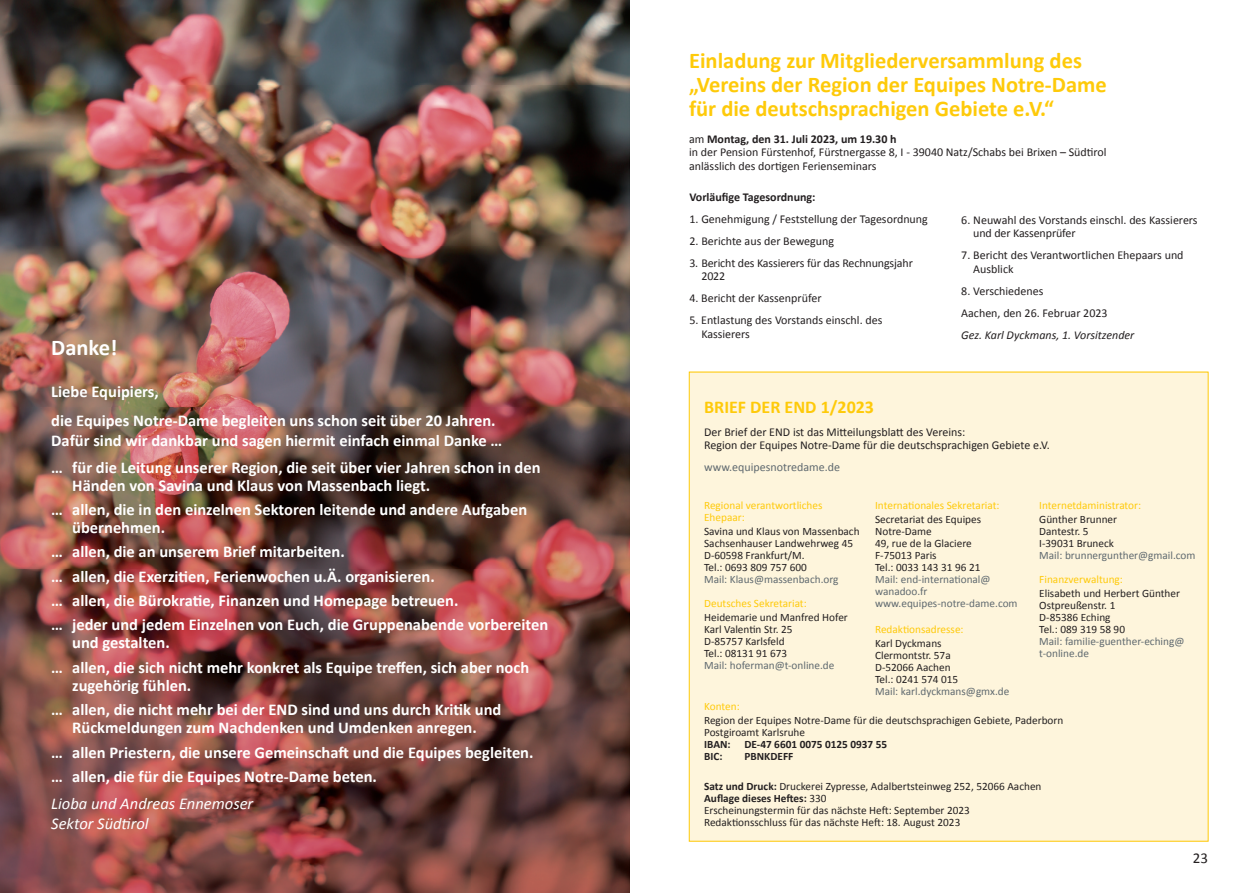
<style>
.page{position:relative;width:1259px;height:893px;background:#fff}
.page>*{position:absolute;margin:0;border:0;box-sizing:border-box;transform-origin:0 0}
.t1{font:700 22.5px/24px "Calibri";color:#feca0a}
.t2{font:700 22.5px "Calibri";color:#fff}
.t3{font:700 18px "Calibri";color:#feca0a}
.t4{font:700 16.5px/24.3px "Calibri";color:#fff}
.t5{font:italic 16.5px/20.4px "Calibri";color:#fff}
.t6{font:15px "Calibri";color:#231f20}
.t7{font:12px/13.5px "Calibri";color:#231f20}
.t8{font:italic 12px "Calibri";color:#231f20}
.t9{font:12px "Calibri";color:#5f696f}
.t10{font:700 12px "Calibri";color:#231f20}
.t11{font:11.25px/12px "Calibri";color:#231f20}
.t12{font:11.25px/12px "Calibri";color:#5f696f}
.t13{font:11.25px/12px "Calibri";color:#feca0a}
.t14{font:700 11.25px/12px "Calibri";color:#231f20}
.s1{font-weight:700}
</style>
<div class="page">
<div style="left:689px;top:372px;width:519px;height:470px;background:#fef5dc"></div>
<img style="left:0;top:0;width:629px;height:893px">
<h1 class="t2" style="left:51px;top:331px;width:68px">Danke!</h1>
<p class="t4" style="left:51px;top:376px;width:446px;line-height:29px">Liebe Equipiers,<br>die Equipes Notre-Dame begleiten uns schon seit über 20 Jahren.</p>
<p class="t4" style="left:51px;top:427px;width:491px;line-height:26.5px">Dafür sind wir dankbar und sagen hiermit einfach einmal Danke …<br>… für die Leitung unserer Region, die seit über vier Jahren schon in den</p>
<p class="t4" style="left:51px;top:472px;width:477px;text-indent:21px">Händen von Savina und Klaus von Massenbach liegt.<br>… allen, die in den einzelnen Sektoren leitende und andere Aufgaben</p>
<p class="t4" style="left:51px;top:515px;width:498px;text-indent:21px">übernehmen.<br>… allen, die an unserem Brief mitarbeiten.<br>… allen, die Exerzitien, Ferienwochen u.Ä. organisieren.<br>… allen, die Bürokratie, Finanzen und Homepage betreuen.<br>… jeder und jedem Einzelnen von Euch, die Gruppenabende vorbereiten</p>
<p class="t4" style="left:51px;top:630px;width:479px;text-indent:21px">und gestalten.<br>… allen, die sich nicht mehr konkret als Equipe treffen, sich aber noch</p>
<p class="t4" style="left:51px;top:673px;width:452px;text-indent:21px">zugehörig fühlen.<br>… allen, die nicht mehr bei der END sind und uns durch Kritik und</p>
<p class="t4" style="left:51px;top:715px;width:484px;text-indent:21px">Rückmeldungen zum Nachdenken und Umdenken anregen.<br>… allen Priestern, die unsere Gemeinschaft und die Equipes begleiten. … allen, die für die Equipes Notre-Dame beten.</p>
<p class="t5" style="left:51px;top:792px;width:204px">Lioba und Andreas Ennemoser<br>Sektor Südtirol</p>
<h1 class="t1" style="left:689px;top:48px;width:419px">Einladung zur Mitgliederversammlung des „Vereins der Region der Equipes Notre-Dame für die deutschsprachigen Gebiete e.V.“</h1>
<p class="t7" style="left:689px;top:132px;width:419px">am <span class="s1">Montag, den 31. Juli 2023, um 19.30 h<br></span>in der Pension Fürstenhof, Fürstnergasse 8, I - 39040 Natz/Schabs bei Brixen – Südtirol anlässlich des dortigen Ferienseminars</p>
<p class="t10" style="left:689px;top:188px;width:128px">Vorläufige Tagesordnung:</p>
<p class="t7" style="left:689px;top:212px;width:240px">1. Genehmigung / Feststellung der Tagesordnung</p>
<p class="t7" style="left:689px;top:234px;width:146px">2. Berichte aus der Bewegung</p>
<p class="t7" style="left:701px;top:256px;width:213px;text-indent:-12px">3. Bericht des Kassierers für das Rechnungsjahr<br>2022</p>
<p class="t7" style="left:689px;top:292px;width:134px">4. Bericht der Kassenprüfer</p>
<p class="t7" style="left:701px;top:314px;width:182px;text-indent:-12px">5. Entlastung des Vorstands einschl. des<br>Kassierers</p>
<p class="t7" style="left:973px;top:213px;width:226px;text-indent:-12px">6. Neuwahl des Vorstands einschl. des Kassierers und der Kassenprüfer</p>
<p class="t7" style="left:973px;top:249px;width:212px;text-indent:-12px">7. Bericht des Verantwortlichen Ehepaars und<br>Ausblick</p>
<p class="t7" style="left:961px;top:280px;width:148px;line-height:22px">8. Verschiedenes<br>Aachen, den 26. Februar 2023</p>
<p class="t8" style="left:961px;top:326px;width:175px">Gez. Karl Dyckmans, 1. Vorsitzender</p>
<p class="t3" style="left:704px;top:394px;width:171px">BRIEF DER END 1/2023</p>
<p class="t7" style="left:704px;top:425px;width:347px">Der Brief der END ist das Mitteilungsblatt des Vereins:<br>Region der Equipes Notre-Dame für die deutschsprachigen Gebiete e.V.</p>
<p class="t9" style="left:704px;top:460px;width:137px">www.equipesnotredame.de</p>
<p class="t13" style="left:704px;top:499px;width:120px">Regional verantwortliches<br>Ehepaar:</p>
<p class="t11" style="left:704px;top:525px;width:157px">Savina und Klaus von Massenbach<br>Sachsenhauser Landwehrweg 45<br>D-60598 Frankfurt/M.<br>Tel.: 0693 809 757 600</p>
<p class="t12" style="left:704px;top:573px;width:136px">Mail: Klaus@massenbach.org</p>
<p class="t13" style="left:704px;top:597px;width:104px">Deutsches Sekretariat:</p>
<p class="t11" style="left:704px;top:611px;width:145px">Heidemarie und Manfred Hofer<br>Karl Valentin Str. 25<br>D-85757 Karlsfeld<br>Tel.: 08131 91 673</p>
<p class="t12" style="left:704px;top:659px;width:132px">Mail: hoferman@t-online.de</p>
<p class="t13" style="left:875px;top:499px;width:126px">Internationales Sekretariat:</p>
<p class="t11" style="left:875px;top:513px;width:108px">Secretariat des Equipes<br>Notre-Dame<br>49, rue de la Glaciere<br>F-75013 Paris<br>Tel.: 0033 143 31 96 21</p>
<p class="t12" style="left:875px;top:573px;width:144px">Mail: end-international@ wanadoo.fr www.equipes-notre-dame.com</p>
<p class="t13" style="left:875px;top:623px;width:90px">Redaktionsadresse:</p>
<p class="t11" style="left:875px;top:637px;width:85px">Karl Dyckmans<br>Clermontstr. 57a<br>D-52066 Aachen<br>Tel.: 0241 574 015</p>
<p class="t12" style="left:875px;top:685px;width:136px">Mail: karl.dyckmans@gmx.de</p>
<p class="t13" style="left:1039px;top:499px;width:103px">Internetdaministrator:</p>
<p class="t11" style="left:1039px;top:513px;width:79px">Günther Brunner<br>Dantestr. 5<br>I-39031 Bruneck</p>
<p class="t12" style="left:1039px;top:549px;width:158px">Mail: brunnergunther@gmail.com</p>
<p class="t13" style="left:1039px;top:573px;width:85px">Finanzverwaltung:</p>
<p class="t11" style="left:1039px;top:587px;width:142px">Elisabeth und Herbert Günther<br>Ostpreußenstr. 1<br>D-85386 Eching<br>Tel.: 089 319 58 90</p>
<p class="t12" style="left:1039px;top:635px;width:147px">Mail: familie-guenther-eching@ t-online.de</p>
<p class="t13" style="left:704px;top:700px;width:37px">Konten:</p>
<p class="t11" style="left:704px;top:714px;width:361px">Region der Equipes Notre-Dame für die deutschsprachigen Gebiete, Paderborn<br>Postgiroamt Karlsruhe</p>
<p class="t14" style="left:704px;top:738px;width:184px">IBAN: DE-47 6601 0075 0125 0937 55<br>BIC:</p>
<p class="t14" style="left:744px;top:750px;width:50px">PBNKDEFF</p>
<p class="t11" style="left:704px;top:781px;width:339px"><span class="s1">Satz und Druck:</span> Druckerei Zypresse, Adalbertsteinweg 252, 52066 Aachen <span class="s1">Auflage dieses Heftes:</span> 330<br>Erscheinungstermin für das nächste Heft: September 2023<br>Redaktionsschluss für das nächste Heft: 18. August 2023</p>
<p class="t6" style="left:1192px;top:848px;width:17px">23</p>
</div>
